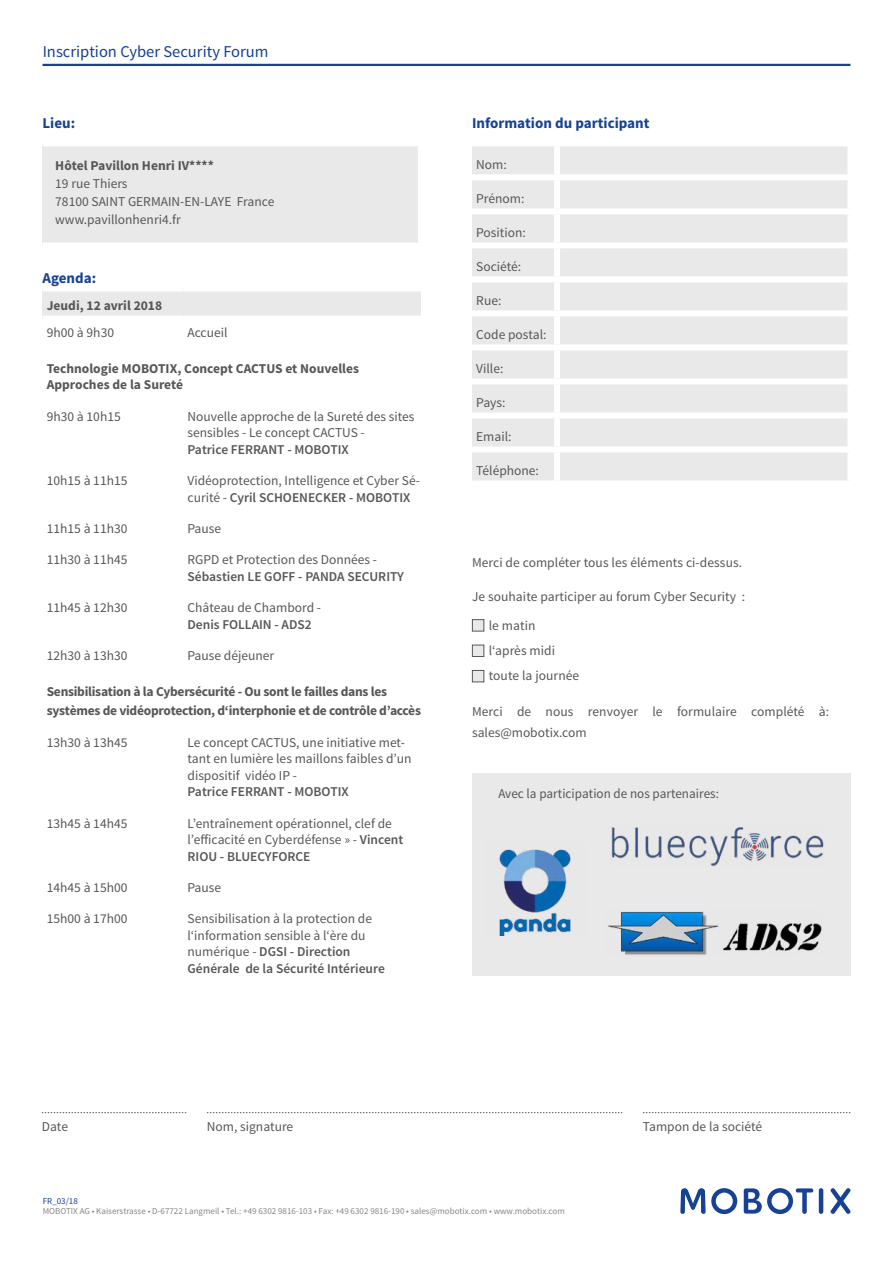
<style>
.page{position:relative;width:893px;height:1263px;background:#fff}
.page>*{position:absolute;margin:0;border:0;box-sizing:border-box;transform-origin:0 0}
.t1{font:16.5px "Source Sans Pro";color:#164194}
.t2{font:700 15px "Source Sans Pro";color:#164194}
.t3{font:13.5px/16.5px "Source Sans Pro";color:#575756}
.t4{font:700 13.5px/19.5px "Source Sans Pro";letter-spacing:-.02em;color:#575756}
.t5{font:700 13.5px/16.5px "Source Sans Pro";color:#575756}
.t6{font:600 13.5px "Source Sans Pro";color:#575756}
.t7{font:9px "Source Sans Pro";color:#878787}
.t8{font:9px "Source Sans Pro";color:#164194}
.s1{font-weight:600}
</style>
<div class="page">
<hr style="left:819px;top:1188px;width:4px;height:26px;background:#164194;border-radius:2px">
<svg style="left:831px;top:1188px;width:19px;height:26px"></svg>
<svg style="left:680px;top:1188px;width:57px;height:26px"></svg>
<svg style="left:744px;top:1188px;width:69px;height:26px"></svg>
<hr style="left:43px;top:64px;width:807px;height:2px;background:#164194">
<div style="left:43px;top:143px;width:378px;height:102px;background:#e9e9e9"></div>
<div style="left:418px;top:146px;width:6px;height:96px;background:#fff"></div>
<div style="left:43px;top:242px;width:381px;height:6px;background:#fff"></div>
<div style="left:43px;top:140px;width:381px;height:6px;background:#fff"></div>
<div style="left:43px;top:288px;width:378px;height:31px;background:#e9e9e9"></div>
<div style="left:43px;top:316px;width:140px;height:6px;background:#fff"></div>
<div style="left:183px;top:316px;width:238px;height:6px;background:#fff"></div>
<div style="left:43px;top:285px;width:140px;height:6px;background:#fff"></div>
<div style="left:183px;top:285px;width:238px;height:6px;background:#fff"></div>
<div style="left:472px;top:146px;width:375px;height:334px;background:#e9e9e9"></div>
<div style="left:472px;top:174px;width:85px;height:6px;background:#fff"></div>
<div style="left:472px;top:208px;width:85px;height:6px;background:#fff"></div>
<div style="left:472px;top:242px;width:85px;height:6px;background:#fff"></div>
<div style="left:472px;top:276px;width:85px;height:6px;background:#fff"></div>
<div style="left:472px;top:310px;width:85px;height:6px;background:#fff"></div>
<div style="left:472px;top:344px;width:85px;height:6px;background:#fff"></div>
<div style="left:472px;top:378px;width:85px;height:6px;background:#fff"></div>
<div style="left:472px;top:412px;width:85px;height:6px;background:#fff"></div>
<div style="left:472px;top:446px;width:85px;height:6px;background:#fff"></div>
<div style="left:554px;top:146px;width:6px;height:28px;background:#fff"></div>
<div style="left:557px;top:174px;width:296px;height:6px;background:#fff"></div>
<div style="left:554px;top:180px;width:6px;height:28px;background:#fff"></div>
<div style="left:557px;top:208px;width:296px;height:6px;background:#fff"></div>
<div style="left:554px;top:214px;width:6px;height:28px;background:#fff"></div>
<div style="left:557px;top:242px;width:296px;height:6px;background:#fff"></div>
<div style="left:554px;top:248px;width:6px;height:28px;background:#fff"></div>
<div style="left:557px;top:276px;width:296px;height:6px;background:#fff"></div>
<div style="left:554px;top:282px;width:6px;height:28px;background:#fff"></div>
<div style="left:557px;top:310px;width:296px;height:6px;background:#fff"></div>
<div style="left:554px;top:316px;width:6px;height:28px;background:#fff"></div>
<div style="left:557px;top:344px;width:296px;height:6px;background:#fff"></div>
<div style="left:554px;top:350px;width:6px;height:28px;background:#fff"></div>
<div style="left:557px;top:378px;width:296px;height:6px;background:#fff"></div>
<div style="left:554px;top:384px;width:6px;height:28px;background:#fff"></div>
<div style="left:557px;top:412px;width:296px;height:6px;background:#fff"></div>
<div style="left:554px;top:418px;width:6px;height:28px;background:#fff"></div>
<div style="left:557px;top:446px;width:296px;height:6px;background:#fff"></div>
<div style="left:554px;top:452px;width:6px;height:28px;background:#fff"></div>
<svg style="left:42px;top:1112px;width:144px;height:1px"></svg>
<svg style="left:207px;top:1112px;width:415px;height:1px"></svg>
<svg style="left:643px;top:1112px;width:207px;height:1px"></svg>
<div style="left:472px;top:619px;width:12px;height:12px;background:#e9e9e9;border:1px solid #575756"></div>
<div style="left:472px;top:645px;width:12px;height:12px;background:#e9e9e9;border:1px solid #575756"></div>
<div style="left:472px;top:670px;width:12px;height:12px;background:#e9e9e9;border:1px solid #575756"></div>
<div style="left:472px;top:773px;width:378px;height:203px;background:#e9e9e9"></div>
<img style="left:499px;top:849px;width:72px;height:86px">
<img style="left:611px;top:827px;width:213px;height:40px">
<img style="left:608px;top:911px;width:214px;height:44px">
<p class="t1" style="left:43px;top:41px;width:227px">Inscription Cyber Security Forum</p>
<p class="t2" style="left:43px;top:113px;width:34px">Lieu:</p>
<p class="t5" style="left:55px;top:158px;width:160px">Hôtel Pavillon Henri IV****</p>
<p class="t3" style="left:55px;top:175px;width:221px;line-height:18px">19 rue Thiers<br>78100 SAINT GERMAIN-EN-LAYE France www.pavillonhenri4.fr</p>
<p class="t2" style="left:43px;top:268px;width:55px">Agenda:</p>
<p class="t5" style="left:47px;top:298px;width:117px">Jeudi, 12 avril 2018</p>
<p class="t3" style="left:47px;top:325px;width:69px">9h00 à 9h30</p>
<p class="t3" style="left:188px;top:325px;width:42px">Accueil</p>
<p class="t5" style="left:47px;top:361px;width:314px">Technologie MOBOTIX, Concept CACTUS et Nouvelles<br>Approches de la Sureté</p>
<p class="t3" style="left:47px;top:408px;width:76px">9h30 à 10h15</p>
<p class="t3" style="left:188px;top:408px;width:228px">Nouvelle approche de la Sureté des sites sensibles - Le concept CACTUS -</p>
<p class="t6" style="left:188px;top:441px;width:163px">Patrice FERRANT - MOBOTIX</p>
<p class="t3" style="left:47px;top:473px;width:82px">10h15 à 11h15</p>
<p class="t3" style="left:188px;top:473px;width:234px">Vidéoprotection, Intelligence et Cyber Sé&shy;curité - <span class="s1">Cyril SCHOENECKER - MOBOTIX</span></p>
<p class="t3" style="left:47px;top:521px;width:82px">11h15 à 11h30</p>
<p class="t3" style="left:188px;top:521px;width:35px">Pause</p>
<p class="t3" style="left:47px;top:552px;width:82px">11h30 à 11h45</p>
<p class="t3" style="left:188px;top:552px;width:191px">RGPD et Protection des Données -</p>
<p class="t6" style="left:188px;top:568px;width:218px">Sébastien LE GOFF - PANDA SECURITY</p>
<p class="t3" style="left:47px;top:600px;width:82px">11h45 à 12h30</p>
<p class="t3" style="left:188px;top:600px;width:135px">Château de Chambord -</p>
<p class="t6" style="left:188px;top:616px;width:126px">Denis FOLLAIN - ADS2</p>
<p class="t3" style="left:47px;top:648px;width:82px">12h30 à 13h30</p>
<p class="t3" style="left:188px;top:648px;width:88px">Pause déjeuner</p>
<p class="t4" style="left:47px;top:682px;width:376px">Sensibilisation à la Cybersécurité - Ou sont le failles dans les systèmes de vidéoprotection, d‘interphonie et de contrôle d’accès</p>
<p class="t3" style="left:47px;top:734px;width:82px">13h30 à 13h45</p>
<p class="t3" style="left:188px;top:734px;width:226px">Le concept CACTUS, une initiative met&shy;tant en lumière les maillons faibles d’un dispositif vidéo IP -</p>
<p class="t6" style="left:188px;top:783px;width:163px">Patrice FERRANT - MOBOTIX</p>
<p class="t3" style="left:47px;top:815px;width:82px">13h45 à 14h45</p>
<p class="t3" style="left:188px;top:815px;width:217px">L’entraînement opérationnel, clef de l’efficacité en Cyberdéfense » - <span class="s1">Vincent<br>RIOU - BLUECYFORCE</span></p>
<p class="t3" style="left:47px;top:879px;width:82px">14h45 à 15h00</p>
<p class="t3" style="left:188px;top:879px;width:35px">Pause</p>
<p class="t3" style="left:47px;top:911px;width:82px">15h00 à 17h00</p>
<p class="t3" style="left:188px;top:911px;width:199px">Sensibilisation à la protection de l‘information sensible à l‘ère du numérique - <span class="s1">DGSI - Direction Générale de la Sécurité Intérieure</span></p>
<p class="t2" style="left:472px;top:113px;width:179px">Information du participant</p>
<p class="t3" style="left:476px;top:156px;width:32px">Nom:</p>
<p class="t3" style="left:476px;top:190px;width:50px">Prénom:</p>
<p class="t3" style="left:476px;top:224px;width:51px">Position:</p>
<p class="t3" style="left:476px;top:258px;width:46px">Société:</p>
<p class="t3" style="left:476px;top:292px;width:27px">Rue:</p>
<p class="t3" style="left:476px;top:326px;width:72px">Code postal:</p>
<p class="t3" style="left:476px;top:360px;width:29px">Ville:</p>
<p class="t3" style="left:476px;top:394px;width:31px">Pays:</p>
<p class="t3" style="left:476px;top:428px;width:37px">Email:</p>
<p class="t3" style="left:476px;top:463px;width:64px">Téléphone:</p>
<p class="t3" style="left:472px;top:554px;width:272px">Merci de compléter tous les éléments ci-dessus.</p>
<p class="t3" style="left:489px;top:583px;width:258px;line-height:28.8px;text-indent:-17px">Je souhaite participer au forum Cyber Security : le matin</p>
<p class="t3" style="left:489px;top:638px;width:92px;line-height:25.2px">l‘après midi toute la journée</p>
<p class="t3" style="left:472px;top:702px;width:359px;line-height:21px">Merci de nous renvoyer le formulaire complété à: sales@mobotix.com</p>
<p class="t3" style="left:498px;top:785px;width:222px">Avec la participation de nos partenaires:</p>
<p class="t3" style="left:42px;top:1118px;width:28px">Date</p>
<p class="t3" style="left:207px;top:1118px;width:88px">Nom, signature</p>
<p class="t3" style="left:643px;top:1118px;width:121px">Tampon de la société</p>
<p class="t8" style="left:43px;top:1195px;width:37px">FR_03/18</p>
<p class="t7" style="left:43px;top:1206px;width:524px">MOBOTIX AG • Kaiserstrasse • D-67722 Langmeil • Tel.: +49 6302 9816-103 • Fax: +49 6302 9816-190 • sales@mobotix.com • www.mobotix.com</p>
</div>
